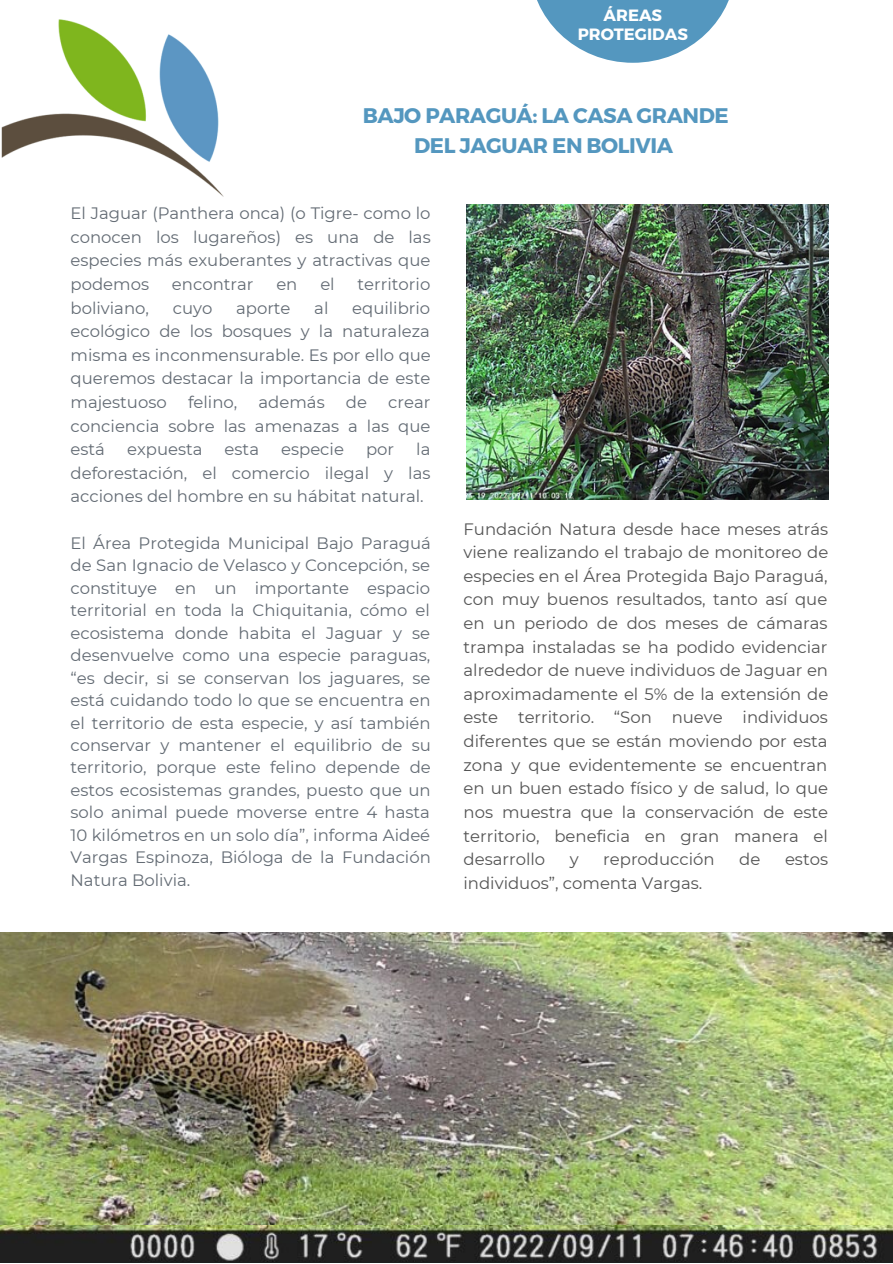
<style>
.page{position:relative;width:893px;height:1264px;background:#fff}
.page>*{position:absolute;margin:0;border:0;box-sizing:border-box;transform-origin:0 0}
.t1{font:700 21.15px/29.4px "Montserrat";letter-spacing:-.02em;color:#5497bf;text-align:center}
.t2{font:16.5px/22.5px "Montserrat";color:#636b74;text-align:justify}
.t3{font:16.5px/23.5px "Montserrat";color:#545454;text-align:justify}
.t4{font:700 16.35px/19px "Montserrat";color:#fff;text-align:center}
</style>
<div class="page">
<img style="left:1px;top:19px;width:223px;height:178px">
<svg style="left:537px;top:0;width:192px;height:63px;fill:#5497bf"></svg>
<img style="left:0;top:932px;width:892px;height:293px">
<img style="left:466px;top:204px;width:362px;height:295px">
<img style="left:0;top:1225px;width:892px;height:37px">
<p class="t4" style="left:577px;top:5px;width:112px">ÁREAS<br>PROTEGIDAS</p>
<p class="t1" style="left:363px;top:100px;width:367px">BAJO PARAGUÁ: LA CASA GRANDE<br>DEL JAGUAR EN BOLIVIA</p>
<p class="t2" style="left:71px;top:201px;width:361px;line-height:23.5px">El Jaguar (Panthera onca) (o Tigre- como lo conocen los lugareños) es una de las especies más exuberantes y atractivas que podemos</p>
<p class="t2" style="left:172px;top:273px;width:83px">encontrar</p>
<p class="t2" style="left:276px;top:273px;width:23px">en</p>
<p class="t2" style="left:320px;top:273px;width:16px">el</p>
<p class="t2" style="left:357px;top:273px;width:74px">territorio</p>
<p class="t2" style="left:71px;top:296px;width:362px;line-height:23.5px;text-indent:281px">equilibrio ecológico de los bosques y la naturaleza misma es inconmensurable. Es por ello que queremos destacar la importancia de este majestuoso</p>
<p class="t2" style="left:71px;top:296px;width:80px">boliviano,</p>
<p class="t2" style="left:173px;top:296px;width:41px">cuyo</p>
<p class="t2" style="left:236px;top:296px;width:56px">aporte</p>
<p class="t2" style="left:314px;top:296px;width:16px">al</p>
<p class="t2" style="left:188px;top:391px;width:51px">felino,</p>
<p class="t2" style="left:258px;top:391px;width:68px">además</p>
<p class="t2" style="left:346px;top:391px;width:23px">de</p>
<p class="t2" style="left:71px;top:390px;width:361px;line-height:23.5px;text-indent:318px">crear conciencia sobre las amenazas a las que está</p>
<p class="t2" style="left:71px;top:437px;width:361px;line-height:23.5px;text-indent:346px">la deforestación, el comercio ilegal y las acciones del hombre en su hábitat natural.</p>
<p class="t2" style="left:71px;top:531px;width:362px">El Área Protegida Municipal Bajo Paraguá de San Ignacio de Velasco y Concepción, se constituye en un importante espacio territorial en toda la Chiquitania, cómo el ecosistema donde habita el Jaguar y se desenvuelve como una especie paraguas, “es decir, si se conservan los jaguares, se está cuidando todo lo que se encuentra en el territorio de esta especie, y así también conservar y mantener el equilibrio de su territorio, porque este felino depende de estos ecosistemas grandes, puesto que un solo animal puede moverse entre 4 hasta 10 kilómetros en un solo día”, informa Aideé Vargas Espinoza, Bióloga de la Fundación Natura Bolivia.</p>
<p class="t2" style="left:127px;top:438px;width:77px">expuesta</p>
<p class="t2" style="left:224px;top:438px;width:36px">esta</p>
<p class="t2" style="left:281px;top:438px;width:64px">especie</p>
<p class="t2" style="left:366px;top:438px;width:30px">por</p>
<p class="t3" style="left:463px;top:517px;width:366px">Fundación Natura desde hace meses atrás viene realizando el trabajo de monitoreo de especies en el Área Protegida Bajo Paraguá, con muy buenos resultados, tanto así que en un periodo de dos meses de cámaras trampa instaladas se ha podido evidenciar alrededor de nueve individuos de Jaguar en aproximadamente el 5% de la extensión de este territorio. “Son nueve individuos diferentes que se están moviendo por esta zona y que evidentemente se encuentran en un buen estado físico y de salud, lo que nos muestra que la conservación de este territorio, beneficia en gran manera el desarrollo</p>
<p class="t3" style="left:569px;top:847px;width:10px">y</p>
<p class="t3" style="left:603px;top:847px;width:113px">reproducción</p>
<p class="t3" style="left:739px;top:847px;width:23px">de</p>
<p class="t3" style="left:785px;top:847px;width:45px">estos</p>
<p class="t3" style="left:463px;top:871px;width:240px">individuos”, comenta Vargas.</p>
</div>
